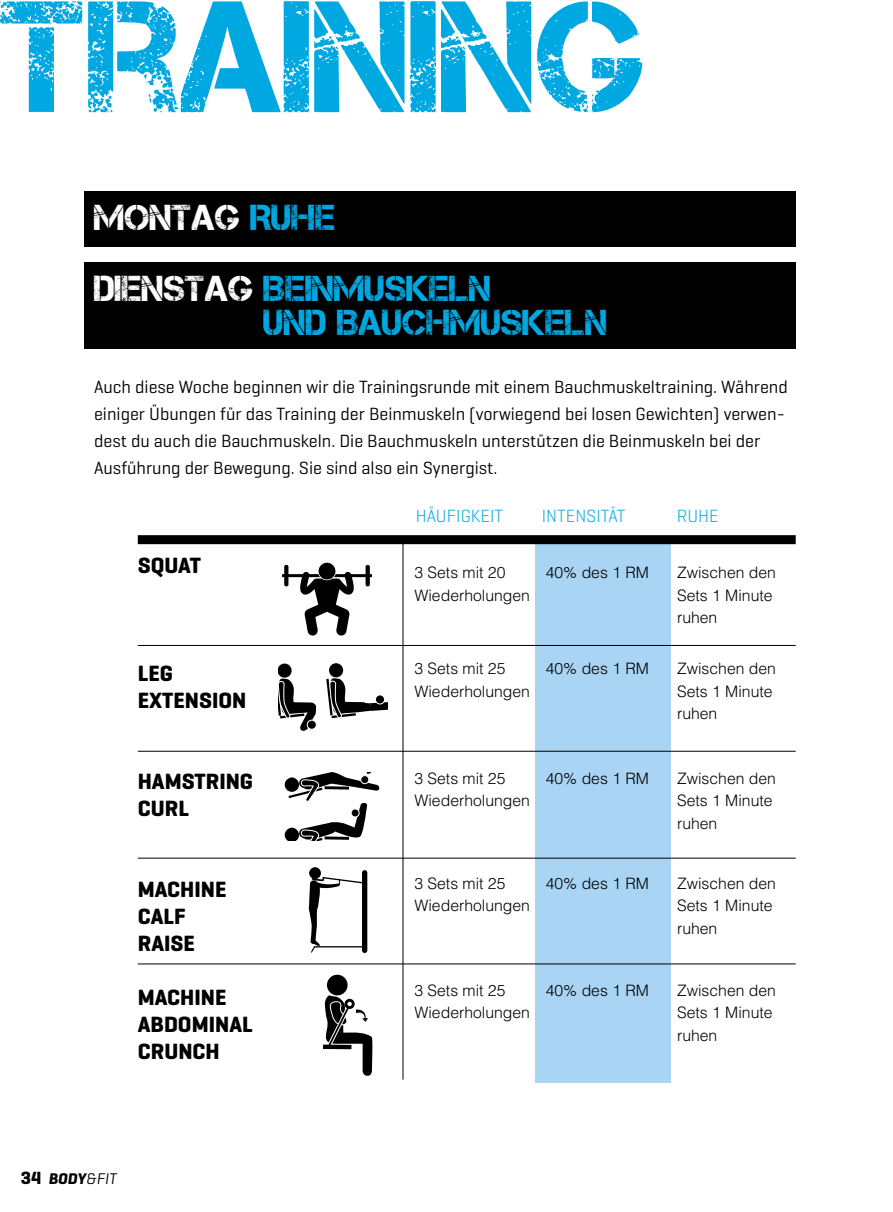
<style>
.page{position:relative;width:893px;height:1212px;background:#fff}
.page>*{position:absolute;margin:0;border:0;box-sizing:border-box;transform-origin:0 0}
.t1{font:158.17px "Captureit";color:#00a8e2}
.t2{font:36px/71.1px "Captureit";color:#00a8e2}
.t3{font:700 22.5px/27px "Geogrotesque";color:#000}
.t4{font:18px/27px "Geogrotesque";color:#000}
.t5{font:300 18px "Geogrotesque";color:#00a8e2}
.t6{font:300 15.75px/22.5px "Helvetica LT Std";color:#000}
.t7{font:italic 700 15.75px "Geogrotesque";color:#000}
.s1{color:#fff}
.s2{font-style:normal;font-size:18px}
.s3{font-weight:400}
</style>
<div class="page">
<div style="left:535px;top:541px;width:135px;height:542px;background:#a9d4f3"></div>
<div style="left:85px;top:191px;width:711px;height:56px;background:#000"></div>
<div style="left:85px;top:262px;width:711px;height:87px;background:#000"></div>
<div style="left:138px;top:535px;width:658px;height:9px;background:#000"></div>
<hr style="left:403px;top:538px;width:1px;height:541px;background:#000">
<hr style="left:138px;top:645px;width:658px;height:1px;background:#000">
<hr style="left:138px;top:751px;width:658px;height:1px;background:#000">
<hr style="left:138px;top:858px;width:658px;height:1px;background:#000">
<hr style="left:138px;top:963px;width:658px;height:1px;background:#000">
<svg style="left:282px;top:562px;width:90px;height:73px"></svg>
<div style="left:279px;top:663px;width:13px;height:15px;background:#000;border-radius:50%"></div>
<div style="left:307px;top:720px;width:10px;height:10px;border:1px solid #fff;border-radius:50%"></div>
<svg style="left:279px;top:678px;width:37px;height:53px"></svg>
<div style="left:329px;top:663px;width:14px;height:14px;background:#000;border-radius:50%"></div>
<svg style="left:326px;top:678px;width:62px;height:40px"></svg>
<hr style="left:314px;top:946px;width:50px;height:1px;background:#000">
<svg style="left:323px;top:877px;width:41px;height:6px"></svg>
<div style="left:362px;top:870px;width:5px;height:83px;background:#000;border-radius:3px"></div>
<div style="left:309px;top:867px;width:12px;height:12px;background:#000;border-radius:50%"></div>
<svg style="left:309px;top:877px;width:31px;height:76px"></svg>
<svg style="left:284px;top:772px;width:95px;height:68px"></svg>
<div style="left:351px;top:809px;width:8px;height:8px;background:#000;border-radius:50%"></div>
<div style="left:351px;top:808px;width:9px;height:9px;border:1px solid #fff;border-radius:50%"></div>
<div style="left:327px;top:975px;width:21px;height:20px;background:#000;border-radius:50%"></div>
<svg style="left:325px;top:995px;width:48px;height:81px"></svg>
<div style="left:323px;top:1044px;width:28px;height:5px;background:#000"></div>
<h1 class="t1" style="left:0;top:-31px;width:647px">TRAINING</h1>
<h2 class="t2" style="left:94px;top:182px;width:399px"><span class="s1">MONTAG</span> RUHE<br><span class="s1">DIENSTAG</span> BEINMUSKELN</h2>
<h2 class="t2" style="left:264px;top:287px;width:345px">UND BAUCHMUSKELN</h2>
<p class="t4" style="left:94px;top:373px;width:695px">Auch diese Woche beginnen wir die Trainingsrunde mit einem Bauchmuskeltraining. Während einiger Übungen für das Training der Beinmuskeln (vorwiegend bei losen Gewichten) verwen&shy;dest du auch die Bauchmuskeln. Die Bauchmuskeln unterstützen die Beinmuskeln bei der Ausführung der Bewegung. Sie sind also ein Synergist.</p>
<p class="t5" style="left:416px;top:505px;width:89px">HÄUFIGKEIT</p>
<p class="t5" style="left:542px;top:505px;width:85px">INTENSITÄT</p>
<p class="t5" style="left:677px;top:505px;width:43px">RUHE</p>
<h3 class="t3" style="left:138px;top:551px;width:65px">SQUAT</h3>
<p class="t6" style="left:414px;top:561px;width:117px">3 Sets mit 20<br>Wiederholungen</p>
<p class="t6" style="left:546px;top:561px;width:105px">40% des 1 RM</p>
<p class="t6" style="left:677px;top:561px;width:100px">Zwischen den<br>Sets 1 Minute ruhen</p>
<p class="t6" style="left:414px;top:657px;width:117px">3 Sets mit 25<br>Wiederholungen</p>
<p class="t6" style="left:546px;top:657px;width:105px">40% des 1 RM</p>
<p class="t6" style="left:677px;top:657px;width:100px">Zwischen den<br>Sets 1 Minute ruhen</p>
<h3 class="t3" style="left:138px;top:659px;width:110px">LEG<br>EXTENSION</h3>
<h3 class="t3" style="left:138px;top:767px;width:117px">HAMSTRING<br>CURL</h3>
<h3 class="t3" style="left:138px;top:875px;width:90px">MACHINE<br>CALF<br>RAISE</h3>
<h3 class="t3" style="left:138px;top:983px;width:116px">MACHINE<br>ABDOMINAL<br>CRUNCH</h3>
<p class="t7" style="left:21px;top:1169px;width:97px"><span class="s2">34</span> BODY<span class="s3">&amp;FIT</span></p>
<p class="t6" style="left:414px;top:767px;width:117px">3 Sets mit 25<br>Wiederholungen</p>
<p class="t6" style="left:546px;top:767px;width:105px">40% des 1 RM</p>
<p class="t6" style="left:677px;top:767px;width:100px">Zwischen den<br>Sets 1 Minute ruhen</p>
<p class="t6" style="left:414px;top:871px;width:117px">3 Sets mit 25<br>Wiederholungen</p>
<p class="t6" style="left:546px;top:871px;width:105px">40% des 1 RM</p>
<p class="t6" style="left:677px;top:871px;width:100px">Zwischen den<br>Sets 1 Minute ruhen</p>
<p class="t6" style="left:414px;top:978px;width:117px">3 Sets mit 25<br>Wiederholungen</p>
<p class="t6" style="left:546px;top:978px;width:105px">40% des 1 RM</p>
<p class="t6" style="left:677px;top:978px;width:100px">Zwischen den<br>Sets 1 Minute ruhen</p>
</div>
